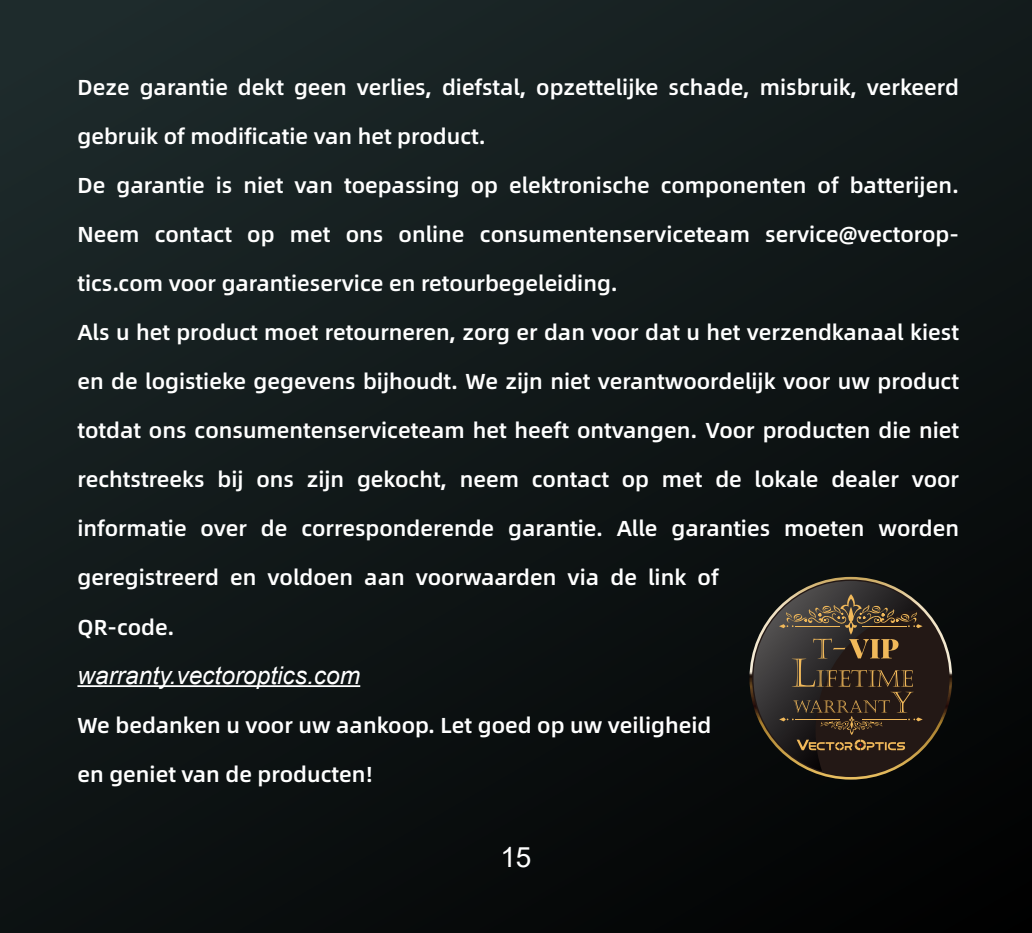
<style>
.page{position:relative;width:1032px;height:933px;background:#fff}
.page>*{position:absolute;margin:0;border:0;box-sizing:border-box;transform-origin:0 0}
.t1{font:28px "Arial";color:#fff}
.t2{font:italic 24.5px "Arial";color:#fff}
.t3{font:700 21.7px "Alibaba Pu Hui Ti 2 75 Semi";color:#fff}
.s1{font-family:"Microsoft Ya Hei"}
</style>
<div class="page">
<div style="left:0;top:0;width:1032px;height:933px;background:linear-gradient(to right,#161f20,#0a0f0f)"></div>
<hr style="left:77px;top:685px;width:283px;height:2px;background:#fff">
<svg style="left:749px;top:577px;width:203px;height:202px;background:#1e1d16"></svg>
<div style="left:752px;top:579px;width:197px;height:198px;background:#231815;border-radius:50%"></div>
<svg style="left:753px;top:581px;width:170px;height:190px"></svg>
<p class="t3" style="left:77px;top:71px;width:883px">Deze garantie dekt geen verlies<span class="s1">,</span> diefstal<span class="s1">,</span> opzettelijke schade<span class="s1">,</span> misbruik<span class="s1">,</span> verkeerd</p>
<p class="t3" style="left:77px;top:120px;width:410px">gebruik of modificatie van het product.</p>
<p class="t3" style="left:77px;top:169px;width:883px">De garantie is niet van toepassing op elektronische componenten of batterijen.</p>
<p class="t3" style="left:77px;top:218px;width:883px">Neem contact op met ons online consumentenserviceteam service@vectorop-</p>
<p class="t3" style="left:77px;top:267px;width:542px">tics.com voor garantieservice en retourbegeleiding.</p>
<p class="t3" style="left:77px;top:316px;width:883px">Als u het product moet retourneren<span class="s1">,</span> zorg er dan voor dat u het verzendkanaal kiest</p>
<p class="t3" style="left:77px;top:365px;width:883px">en de logistieke gegevens bijhoudt. We zijn niet verantwoordelijk voor uw product</p>
<p class="t3" style="left:77px;top:414px;width:883px">totdat ons consumentenserviceteam het heeft ontvangen. Voor producten die niet</p>
<p class="t3" style="left:77px;top:463px;width:883px">rechtstreeks bij ons zijn gekocht<span class="s1">,</span> neem contact op met de lokale dealer voor</p>
<p class="t3" style="left:77px;top:512px;width:883px">informatie over de corresponderende garantie. Alle garanties moeten worden</p>
<p class="t3" style="left:77px;top:561px;width:643px">geregistreerd en voldoen aan voorwaarden via de link of</p>
<p class="t3" style="left:77px;top:610px;width:98px">QR-code.</p>
<p class="t2" style="left:77px;top:659px;width:284px">warranty.vectoroptics.com</p>
<p class="t3" style="left:77px;top:708px;width:635px">We bedanken u voor uw aankoop. Let goed op uw veiligheid</p>
<p class="t3" style="left:77px;top:757px;width:297px">en geniet van de producten!</p>
<p class="t1" style="left:500px;top:838px;width:33px">15</p>
</div>
